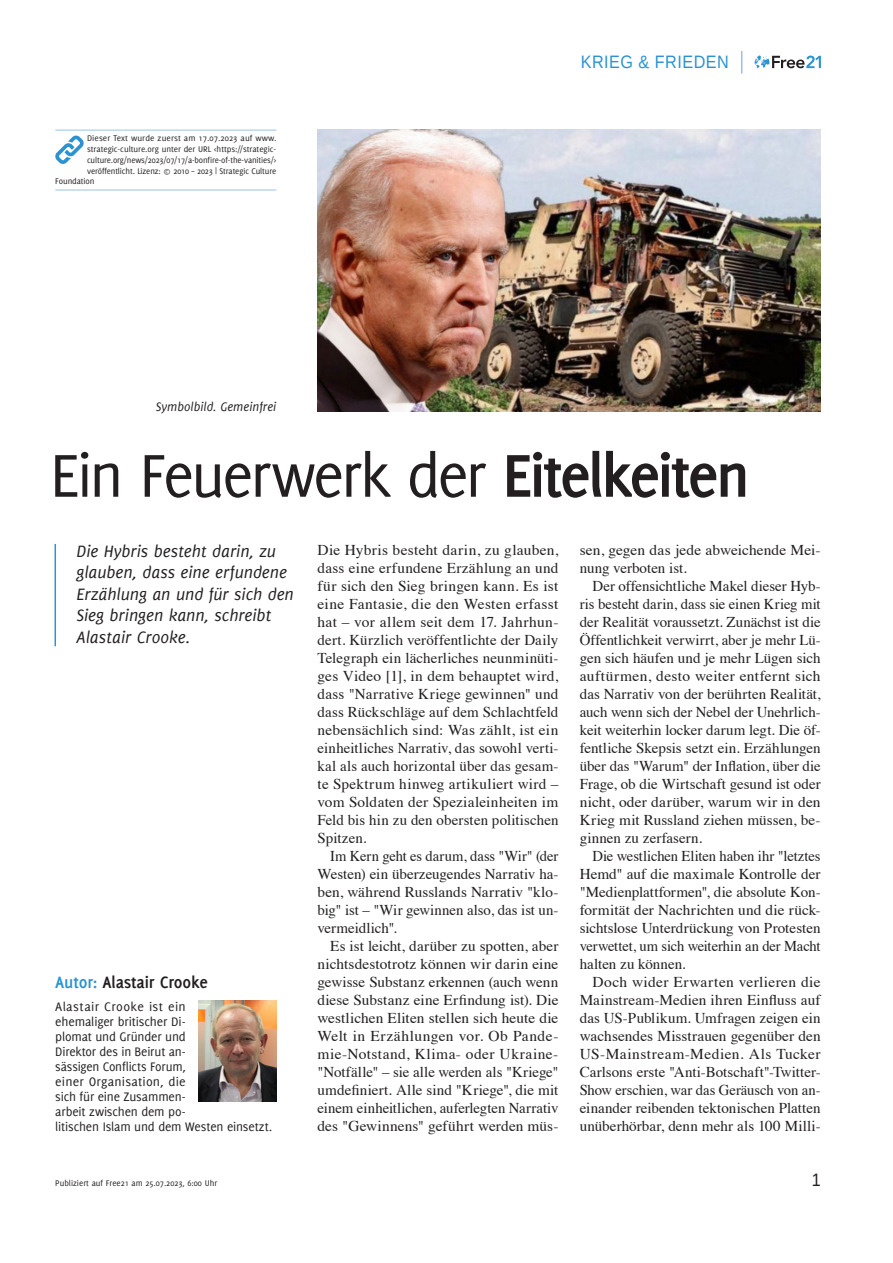
<style>
.page{position:relative;width:893px;height:1263px;background:#fff}
.page>*{position:absolute;margin:0;border:0;box-sizing:border-box;transform-origin:0 0}
.t1{font:66px "Delicious";letter-spacing:-.045em;color:#231f20}
.t2{font:italic 18px/21.6px "Delicious";letter-spacing:-.005em;color:#231f20}
.t3{font:700 18px "Delicious";letter-spacing:-.01em;color:#231f20}
.t4{font:18px "Liberation Sans";letter-spacing:.03em;color:#2b93d1;scale:.9 1}
.t5{font:18px "Liberation Sans";color:#231f20;scale:.9 1}
.t6{font:15px/18px "Times";color:#231f20;text-align:justify}
.t7{font:13.5px/15px "Delicious";letter-spacing:-.01em;color:#231f20}
.t8{font:italic 13.5px "Delicious";color:#231f20}
.t9{font:9px "Delicious";letter-spacing:-.005em;color:#231f20}
.s1{font-weight:700}
.s2{color:#2b93d1}
</style>
<div class="page">
<svg style="left:755px;top:55px;width:66px;height:13px"></svg>
<svg style="left:741px;top:51px;width:1px;height:23px"></svg>
<hr style="left:55px;top:544px;width:1px;height:102px;background:#2b93d1">
<img style="left:318px;top:130px;width:503px;height:281px">
<hr style="left:55px;top:130px;width:221px;height:1px;background:#9bc0e6">
<hr style="left:55px;top:190px;width:221px;height:1px;background:#9bc0e6">
<svg style="left:55px;top:135px;width:29px;height:29px"></svg>
<img style="left:199px;top:1001px;width:77px;height:101px">
<p class="t9" style="left:87px;top:133px;width:191px">Dieser Text wurde zuerst am 17.07.2023 auf www.</p>
<p class="t9" style="left:87px;top:144px;width:191px">strategic-culture.org unter der URL &lt;https://strategic-</p>
<p class="t9" style="left:87px;top:155px;width:191px">culture.org/news/2023/07/17/a-bonfire-of-the-vanities/&gt;</p>
<p class="t9" style="left:87px;top:165px;width:191px">veröffentlicht. Lizenz: © 2010 – 2023 | Strategic Culture</p>
<p class="t9" style="left:55px;top:176px;width:41px">Foundation</p>
<p class="t8" style="left:156px;top:399px;width:122px">Symbolbild. Gemeinfrei</p>
<p class="t4" style="left:581px;top:51px;width:166px">KRIEG &amp; FRIEDEN</p>
<h1 class="t1" style="left:50px;top:438px;width:701px">Ein Feuerwerk der <span class="s1">Eitelkeiten</span></h1>
<p class="t2" style="left:77px;top:540px;width:219px">Die Hybris besteht darin, zu glauben, dass eine erfundene<br>Erzählung an und für sich den<br>Sieg bringen kann, schreibt<br>Alastair Crooke.</p>
<p class="t3" style="left:55px;top:972px;width:154px"><span class="s2">Autor:</span> Alastair Crooke</p>
<p class="t7" style="left:55px;top:999px;width:218px">Alastair Crooke ist ein<br>ehemaliger britischer Di-<br>plomat und Gründer und<br>Direktor des in Beirut an-<br>sässigen Conflicts Forum,<br>einer Organisation, die<br>sich für eine Zusammen-<br>arbeit zwischen dem po-<br>litischen Islam und dem Westen einsetzt.</p>
<p class="t6" style="left:317px;top:540px;width:242px">Die Hybris besteht darin, zu glauben, dass eine erfundene Erzählung an und für sich den Sieg bringen kann. Es ist eine Fantasie, die den Westen erfasst hat – vor allem seit dem 17. Jahrhun&shy;dert. Kürzlich veröffentlichte der Daily Telegraph ein lächerliches neunminüti&shy;ges Video [1], in dem behauptet wird, dass "Narrative Kriege gewinnen" und dass Rückschläge auf dem Schlachtfeld nebensächlich sind: Was zählt, ist ein einheitliches Narrativ, das sowohl verti&shy;kal als auch horizontal über das gesam&shy;te Spektrum hinweg artikuliert wird – vom Soldaten der Spezialeinheiten im Feld bis hin zu den obersten politischen Spitzen.</p>
<p class="t6" style="left:317px;top:846px;width:242px;text-indent:13px">Im Kern geht es darum, dass "Wir" (der Westen) ein überzeugendes Narrativ ha&shy;ben, während Russlands Narrativ "klo&shy;big" ist – "Wir gewinnen also, das ist un&shy;vermeidlich".</p>
<p class="t6" style="left:317px;top:936px;width:242px;text-indent:13px">Es ist leicht, darüber zu spotten, aber nichtsdestotrotz können wir darin eine gewisse Substanz erkennen (auch wenn diese Substanz eine Erfindung ist). Die westlichen Eliten stellen sich heute die Welt in Erzählungen vor. Ob Pande&shy;mie-Notstand, Klima- oder Ukraine-"Notfälle" – sie alle werden als "Kriege" umdefiniert. Alle sind "Kriege", die mit einem einheitlichen, auferlegten Narrativ des "Gewinnens" geführt werden müs-</p>
<p class="t6" style="left:580px;top:540px;width:242px">sen, gegen das jede abweichende Mei&shy;nung verboten ist.</p>
<p class="t6" style="left:580px;top:576px;width:242px;text-indent:13px">Der offensichtliche Makel dieser Hyb&shy;ris besteht darin, dass sie einen Krieg mit der Realität voraussetzt. Zunächst ist die Öffentlichkeit verwirrt, aber je mehr Lü&shy;gen sich häufen und je mehr Lügen sich auftürmen, desto weiter entfernt sich das Narrativ von der berührten Realität, auch wenn sich der Nebel der Unehrlich&shy;keit weiterhin locker darum legt. Die öf&shy;fentliche Skepsis setzt ein. Erzählungen über das "Warum" der Inflation, über die Frage, ob die Wirtschaft gesund ist oder nicht, oder darüber, warum wir in den Krieg mit Russland ziehen müssen, be&shy;ginnen zu zerfasern.</p>
<p class="t6" style="left:580px;top:846px;width:242px;text-indent:13px">Die westlichen Eliten haben ihr "letztes Hemd" auf die maximale Kontrolle der "Medienplattformen", die absolute Kon&shy;formität der Nachrichten und die rück&shy;sichtslose Unterdrückung von Protesten verwettet, um sich weiterhin an der Macht halten zu können.</p>
<p class="t6" style="left:580px;top:972px;width:242px;text-indent:13px">Doch wider Erwarten verlieren die Mainstream-Medien ihren Einfluss auf das US-Publikum. Umfragen zeigen ein wachsendes Misstrauen gegenüber den US-Mainstream-Medien. Als Tucker Carlsons erste "Anti-Botschaft"-Twitter-Show erschien, war das Geräusch von an&shy;einander reibenden tektonischen Platten unüberhörbar, denn mehr als 100 Milli-</p>
<p class="t9" style="left:55px;top:1177px;width:163px">Publiziert auf Free21 am 25.07.2023, 6:00 Uhr</p>
<p class="t5" style="left:812px;top:1168px;width:12px">1</p>
</div>
